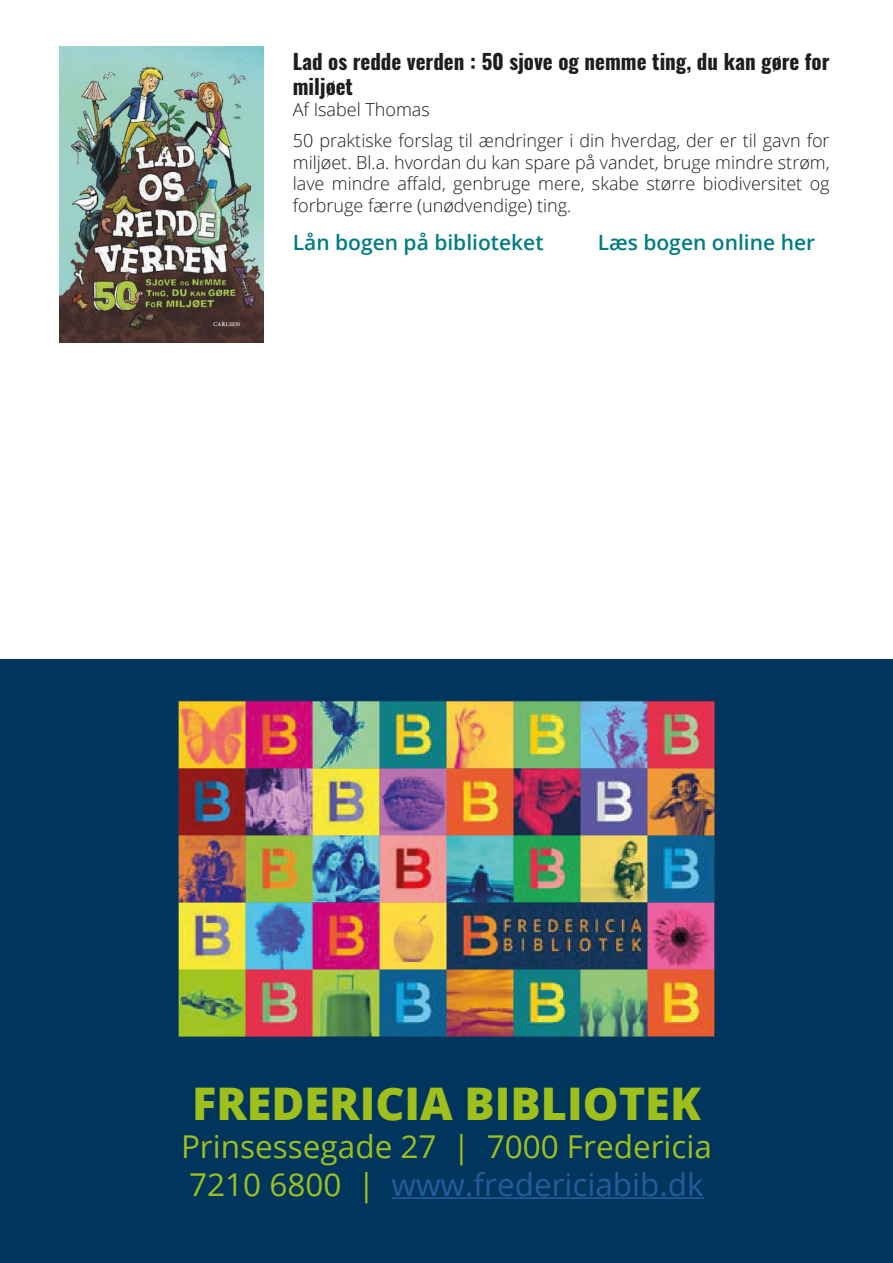
<style>
.page{position:relative;width:893px;height:1263px;background:#fff}
.page>*{position:absolute;margin:0;border:0;box-sizing:border-box;transform-origin:0 0}
.t1{font:800 45px "Open Sans";color:#9ebf1c}
.t2{font:31.5px "Open Sans";color:#9ebf1c}
.t3{font:31.5px "Open Sans";color:#275b9c}
.t4{font:700 21px/25.2px "Oswald";color:#1d1d1b}
.t5{font:600 21px "Open Sans";color:#007c84}
.t6{font:300 18px/21.6px "Open Sans";color:#1d1d1b;text-align:justify}
.s1{color:#9ebf1c}
</style>
<div class="page">
<img style="left:60px;top:47px;width:204px;height:295px">
<div style="left:0;top:659px;width:893px;height:604px;background:#00365d"></div>
<hr style="left:392px;top:1197px;width:312px;height:2px;background:#275b9c">
<img style="left:178px;top:700px;width:537px;height:337px">
<p class="t4" style="left:293px;top:49px;width:538px">Lad os redde verden : 50 sjove og nemme ting, du kan gøre for miljøet</p>
<p class="t6" style="left:293px;top:99px;width:139px">Af Isabel Thomas</p>
<p class="t6" style="left:293px;top:129px;width:538px">50 praktiske forslag til ændringer i din hverdag, der er til gavn for miljøet. Bl.a. hvordan du kan spare på vandet, bruge mindre strøm, lave mindre affald, genbruge mere, skabe større biodiversitet og forbruge færre (unødvendige) ting.</p>
<p class="t5" style="left:293px;top:228px;width:252px">Lån bogen på biblioteket</p>
<p class="t5" style="left:598px;top:228px;width:219px">Læs bogen online her</p>
<p class="t1" style="left:192px;top:1069px;width:510px">FREDERICIA BIBLIOTEK</p>
<p class="t2" style="left:181px;top:1125px;width:532px">Prinsessegade 27 | 7000 Fredericia</p>
<p class="t3" style="left:189px;top:1163px;width:516px"><span class="s1">7210 6800 |</span> www.fredericiabib.dk</p>
</div>
